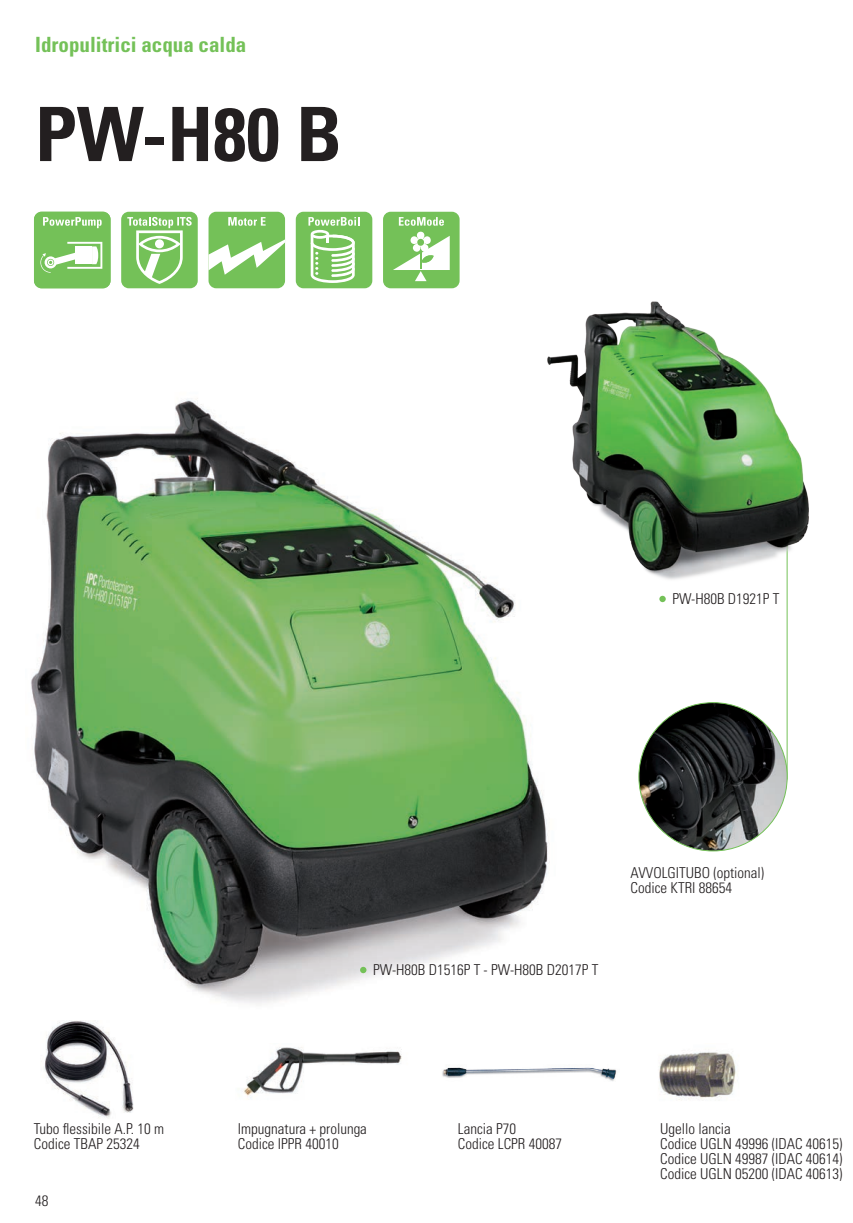
<style>
.page{position:relative;width:853px;height:1223px;background:#fff}
.page>*{position:absolute;margin:0;border:0;box-sizing:border-box;transform-origin:0 0}
.t1{font:700 condensed 75px "Univers";color:#231f20}
.t2{font:700 condensed 21px "Univers";color:#74c158}
.t3{font:300 condensed 15px/15px "Univers";color:#231f20}
</style>
<div class="page">
<img style="left:31px;top:398px;width:519px;height:606px">
<hr style="left:787px;top:450px;width:1px;height:329px;background:#74c158">
<img style="left:639px;top:703px;width:148px;height:148px;border-radius:74px">
<img style="left:659px;top:1052px;width:77px;height:48px">
<img style="left:43px;top:1020px;width:91px;height:98px">
<img style="left:532px;top:301px;width:277px;height:282px">
<img style="left:243px;top:1047px;width:159px;height:51px">
<img style="left:442px;top:1067px;width:175px;height:14px">
<div style="left:659px;top:596px;width:7px;height:6px;background:#74c158;border-radius:50%"></div>
<svg style="left:360px;top:967px;width:6px;height:6px"></svg>
<div style="left:296px;top:212px;width:76px;height:76px;background:#74c158;border-radius:8px"></div>
<svg style="left:308px;top:217px;width:51px;height:66px"></svg>
<div style="left:208px;top:212px;width:77px;height:76px;background:#74c158;border-radius:8px"></div>
<svg style="left:228px;top:217px;width:38px;height:9px"></svg>
<svg style="left:208px;top:239px;width:77px;height:36px"></svg>
<div style="left:34px;top:212px;width:77px;height:76px;background:#74c158;border-radius:8px"></div>
<svg style="left:43px;top:217px;width:59px;height:11px"></svg>
<svg style="left:40px;top:242px;width:62px;height:31px"></svg>
<div style="left:383px;top:212px;width:77px;height:76px;background:#74c158;border-radius:8px"></div>
<svg style="left:399px;top:217px;width:45px;height:9px"></svg>
<svg style="left:393px;top:232px;width:57px;height:49px"></svg>
<div style="left:121px;top:212px;width:77px;height:76px;background:#74c158;border-radius:8px"></div>
<svg style="left:127px;top:217px;width:65px;height:67px"></svg>
<h2 class="t2" style="left:35px;top:32px;width:213px">Idropulitrici acqua calda</h2>
<h1 class="t1" style="left:35px;top:88px;width:308px">PW-H80 B</h1>
<p class="t3" style="left:672px;top:591px;width:109px">PW-H80B D1921P T</p>
<p class="t3" style="left:373px;top:962px;width:227px">PW-H80B D1516P T - PW-H80B D2017P T</p>
<p class="t3" style="left:631px;top:865px;width:135px;text-indent:83px">(optional)<br>Codice KTRI 88654</p>
<p class="t3" style="left:631px;top:865px;width:16px">Avvolgitubo</p>
<p class="t3" style="left:34px;top:1121px;width:132px">Tubo flessibile A.P. 10 m<br>Codice TBAP 25324</p>
<p class="t3" style="left:458px;top:1121px;width:106px">Lancia P70<br>Codice LCPR 40087</p>
<p class="t3" style="left:660px;top:1121px;width:184px">Ugello lancia<br>Codice UGLN 49996 (IDAC 40615)<br>Codice UGLN 49987 (IDAC 40614)<br>Codice UGLN 05200 (IDAC 40613)</p>
<p class="t3" style="left:238px;top:1121px;width:131px">Impugnatura + prolunga<br>Codice IPPR 40010</p>
<p class="t3" style="left:35px;top:1193px;width:15px">48</p>
</div>
